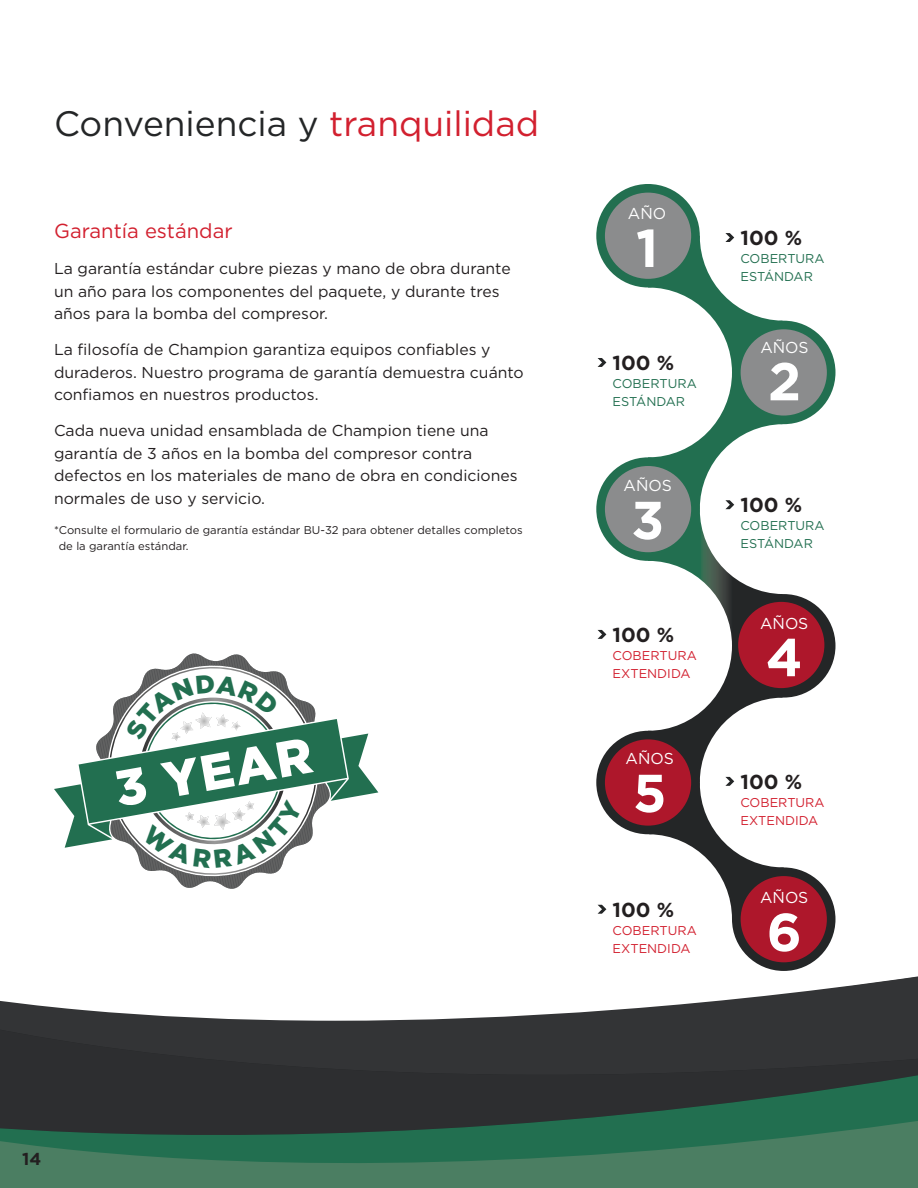
<style>
.page{position:relative;width:918px;height:1188px;background:#fff}
.page>*{position:absolute;margin:0;border:0;box-sizing:border-box;transform-origin:0 0}
.Top_Heading_24_-_for{font:700 53.25px "Gotham";color:#fff}
.t1{font:900 50.4px "Gotham";color:#fff}
.Top_Heading_24_-_for-2{font:35.25px "Gotham";color:#242627}
.Heading_14{font:700 20.25px "Gotham";color:#231f20}
.Heading_14-2{font:20.25px "Gotham";color:#d2202f}
.t2{font:700 17.25px "Gotham";color:#231f20}
.Body_Text_11_-_Main{font:15.75px/22.5px "Gotham";color:#231f20}
.Body_Text_11_-_Main-2{font:15.75px "Gotham";color:#fff}
.Body_Text_9{font:12.75px/18px "Gotham";color:#d2202f}
.Body_Text_9-2{font:12.75px/18px "Gotham";color:#226f50}
.Body_Text_8_-_captio{font:11.25px/16.5px "Gotham";color:#231f20}
.s1{color:#d2202f}
</style>
<div class="page">
<svg style="left:0;top:956px;width:918px;height:97px"></svg>
<svg style="left:0;top:1053px;width:918px;height:135px;background:#335345"></svg>
<div style="left:596px;top:184px;width:104px;height:103px;background:#226f50;border-radius:50%"></div>
<div style="left:596px;top:457px;width:104px;height:104px;background:#226f50;border-radius:50%"></div>
<div style="left:596px;top:731px;width:104px;height:103px;background:#242627;border-radius:50%"></div>
<div style="left:732px;top:321px;width:103px;height:103px;background:#226f50;border-radius:50%"></div>
<div style="left:732px;top:594px;width:103px;height:104px;background:#242627;border-radius:50%"></div>
<div style="left:605px;top:739px;width:86px;height:87px;background:#ae172b;border-radius:50%"></div>
<div style="left:738px;top:602px;width:86px;height:86px;background:#ae172b;border-radius:50%"></div>
<div style="left:732px;top:867px;width:103px;height:104px;background:#242627;border-radius:50%"></div>
<div style="left:741px;top:876px;width:86px;height:86px;background:#ae172b;border-radius:50%"></div>
<div style="left:741px;top:329px;width:86px;height:87px;background:#8b8c8d;border-radius:50%"></div>
<div style="left:605px;top:193px;width:86px;height:86px;background:#8b8c8d;border-radius:50%"></div>
<div style="left:605px;top:466px;width:86px;height:86px;background:#8b8c8d;border-radius:50%"></div>
<svg style="left:648px;top:233px;width:136px;height:686px"></svg>
<svg style="left:598px;top:358px;width:8px;height:9px"></svg>
<svg style="left:598px;top:630px;width:8px;height:9px"></svg>
<svg style="left:598px;top:905px;width:8px;height:9px"></svg>
<svg style="left:54px;top:653px;width:324px;height:236px"></svg>
<p class="Top_Heading_24_-_for-2" style="left:54px;top:101px;width:487px">Conveniencia y <span class="s1">tranquilidad</span></p>
<p class="Heading_14-2" style="left:54px;top:218px;width:180px">Garantía estándar</p>
<p class="Body_Text_11_-_Main" style="left:54px;top:257px;width:458px">La garantía estándar cubre piezas y mano de obra durante un año para los componentes del paquete, y durante tres años para la bomba del compresor.</p>
<p class="Body_Text_11_-_Main" style="left:54px;top:338px;width:471px">La filosofía de Champion garantiza equipos confiables y duraderos. Nuestro programa de garantía demuestra cuánto confiamos en nuestros productos.</p>
<p class="Body_Text_11_-_Main" style="left:54px;top:419px;width:465px">Cada nueva unidad ensamblada de Champion tiene una garantía de 3 años en la bomba del compresor contra defectos en los materiales de mano de obra en condiciones normales de uso y servicio.</p>
<p class="Body_Text_8_-_captio" style="left:59px;top:521px;width:465px;text-indent:-5px">*Consulte el formulario de garantía estándar BU-32 para obtener detalles completos de la garantía estándar.</p>
<p class="t1" style="left:111px;top:760px;width:201px;rotate:-10deg">3 YEAR</p>
<p class="Body_Text_11_-_Main-2" style="left:628px;top:204px;width:40px">AÑO</p>
<p class="Top_Heading_24_-_for" style="left:636px;top:213px;width:24px">1</p>
<p class="Heading_14" style="left:613px;top:349px;width:63px">100 %</p>
<p class="Body_Text_9-2" style="left:613px;top:374px;width:86px">COBERTURA<br>ESTÁNDAR</p>
<p class="Body_Text_11_-_Main-2" style="left:624px;top:476px;width:50px">AÑOS</p>
<p class="Top_Heading_24_-_for" style="left:631px;top:485px;width:35px">3</p>
<p class="Heading_14" style="left:613px;top:621px;width:63px">100 %</p>
<p class="Body_Text_9" style="left:613px;top:646px;width:86px">COBERTURA<br>EXTENDIDA</p>
<p class="Body_Text_11_-_Main-2" style="left:626px;top:749px;width:50px">AÑOS</p>
<p class="Top_Heading_24_-_for" style="left:633px;top:758px;width:35px">5</p>
<p class="Heading_14" style="left:613px;top:896px;width:63px">100 %</p>
<p class="Body_Text_9" style="left:613px;top:921px;width:86px">COBERTURA<br>EXTENDIDA</p>
<p class="Heading_14" style="left:741px;top:224px;width:63px">100 %</p>
<p class="Body_Text_9-2" style="left:741px;top:249px;width:86px">COBERTURA<br>ESTÁNDAR</p>
<p class="Body_Text_11_-_Main-2" style="left:760px;top:337px;width:50px">AÑOS</p>
<p class="Top_Heading_24_-_for" style="left:768px;top:346px;width:35px">2</p>
<p class="Heading_14" style="left:741px;top:492px;width:63px">100 %</p>
<p class="Body_Text_9-2" style="left:741px;top:516px;width:86px">COBERTURA<br>ESTÁNDAR</p>
<p class="Body_Text_11_-_Main-2" style="left:760px;top:613px;width:50px">AÑOS</p>
<p class="Top_Heading_24_-_for" style="left:766px;top:622px;width:38px">4</p>
<p class="Heading_14" style="left:741px;top:768px;width:63px">100 %</p>
<p class="Body_Text_9" style="left:741px;top:793px;width:86px">COBERTURA<br>EXTENDIDA</p>
<p class="Body_Text_11_-_Main-2" style="left:760px;top:888px;width:50px">AÑOS</p>
<p class="Top_Heading_24_-_for" style="left:767px;top:897px;width:37px">6</p>
<p class="t2" style="left:22px;top:1147px;width:21px">14</p>
</div>
